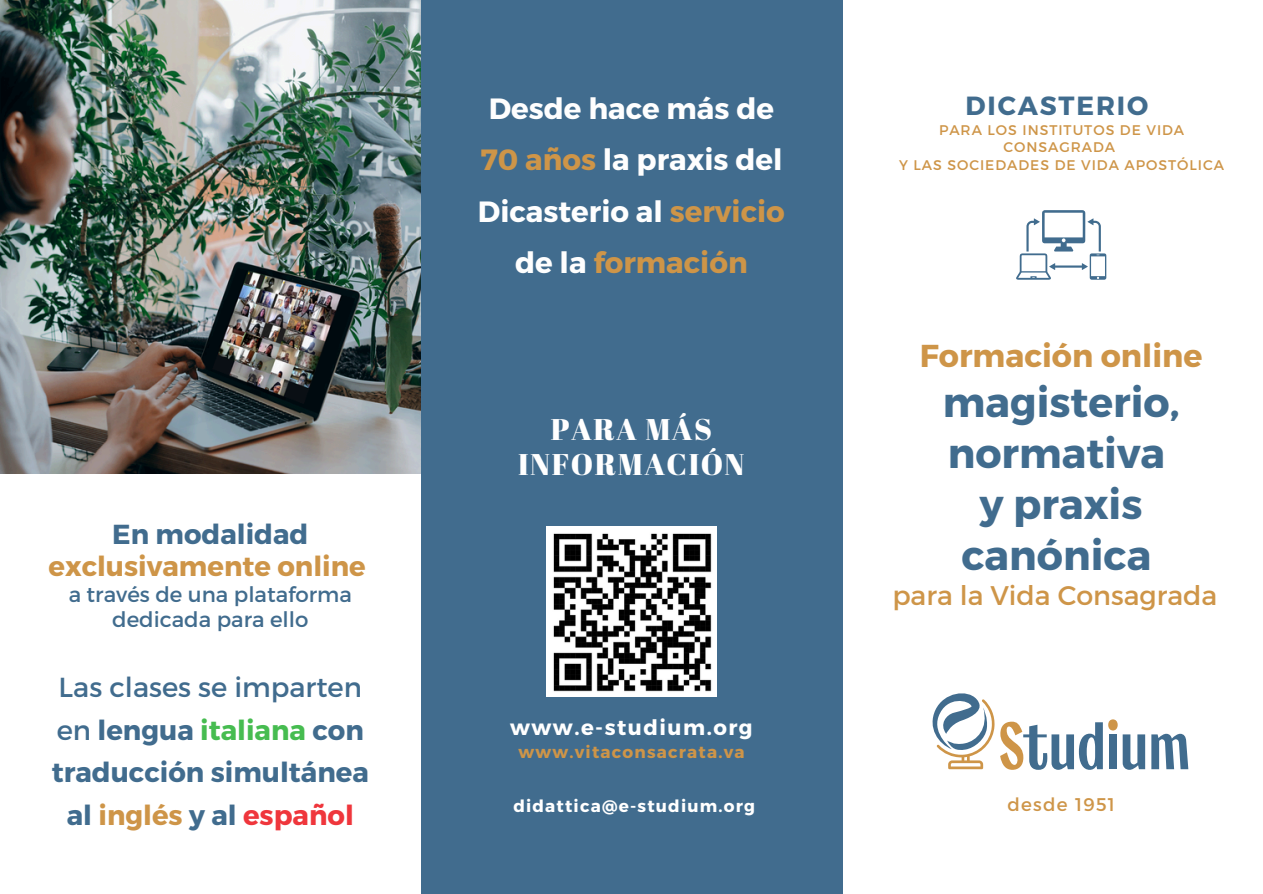
<style>
.page{position:relative;width:1263px;height:894px;background:#fff}
.page>*{position:absolute;margin:0;border:0;box-sizing:border-box;transform-origin:0 0}
.t1{font:700 41.1px/50.8px "Montserrat";color:#416c8e;text-align:center}
.t2{font:700 31.65px "Montserrat";color:#ce9548}
.t3{font:29.85px/35px "Abril Fatface";letter-spacing:.05em;color:#fff;text-align:center}
.t4{font:700 29.25px/51.4px "Montserrat";color:#fefefe;text-align:center}
.t5{font:700 27.45px/42.8px "Montserrat";color:#416c8e;text-align:center}
.t6{font:700 27.45px/32.7px "Montserrat";color:#ce9548;text-align:center}
.t7{font:26.85px "Montserrat";color:#ce9548}
.t8{font:700 26.25px "Montserrat";letter-spacing:.07em;color:#416c8e}
.t9{font:21.3px/24.8px "Montserrat";color:#416c8e;text-align:center}
.t10{font:700 21.3px "Montserrat";letter-spacing:.07em;color:#fff}
.t11{font:18.3px "Montserrat";letter-spacing:.07em;color:#ce9548}
.t12{font:700 16.95px "Montserrat";letter-spacing:.07em;color:#fff}
.t13{font:700 16.95px "Montserrat";letter-spacing:.07em;color:#ce9548}
.t14{font:13.95px/17.5px "Montserrat";letter-spacing:.07em;color:#ce9548;text-align:center}
.s1{color:#416c8e}
.s2{font-weight:400}
.s3{color:#46bc50}
.s4{color:#ce9548}
.s5{color:#ef363c}
</style>
<div class="page">
<div style="left:421px;top:0;width:421px;height:893px;background:#416c8e"></div>
<div style="left:1109px;top:734px;width:8px;height:35px;background:#416c8e"></div>
<svg style="left:1123px;top:734px;width:22px;height:35px"></svg>
<svg style="left:1151px;top:733px;width:37px;height:36px"></svg>
<svg style="left:932px;top:693px;width:171px;height:76px"></svg>
<div style="left:1108px;top:719px;width:10px;height:11px;background:#ce9548;border-radius:50%"></div>
<img style="left:0;top:0;width:421px;height:474px">
<svg style="left:1016px;top:210px;width:90px;height:70px"></svg>
<img style="left:547px;top:526px;width:169px;height:170px">
<h4 class="t6" style="left:48px;top:516px;width:319px"><span class="s1">En modalidad </span>exclusivamente online</h4>
<h4 class="t9" style="left:69px;top:581px;width:285px">a través de una plataforma dedicada para ello</h4>
<h3 class="t5" style="left:52px;top:664px;width:319px"><span class="s2">Las clases se imparten en</span> lengua <span class="s3">italiana</span> con traducción simultánea al <span class="s4">inglés</span> y al <span class="s5">español</span></h3>
<p class="t4" style="left:478px;top:81px;width:308px">Desde hace más de<br><span class="s4">70 años</span> la praxis del<br>Dicasterio al <span class="s4">servicio </span>de la <span class="s4">formación</span></p>
<p class="t8" style="left:966px;top:89px;width:184px">DICASTERIO</p>
<p class="t14" style="left:939px;top:120px;width:247px">PARA LOS INSTITUTOS DE VIDA<br>CONSAGRADA</p>
<p class="t14" style="left:899px;top:155px;width:327px">Y LAS SOCIEDADES DE VIDA APOSTÓLICA</p>
<h2 class="t3" style="left:518px;top:411px;width:228px">PARA MÁS<br>INFORMACIÓN</h2>
<p class="t10" style="left:510px;top:713px;width:244px">www.e-studium.org</p>
<p class="t13" style="left:519px;top:741px;width:228px">www.vitaconsacrata.va</p>
<h6 class="t12" style="left:513px;top:795px;width:243px">didattica@e-studium.org</h6>
<h6 class="t2" style="left:920px;top:335px;width:284px">Formación online</h6>
<h6 class="t1" style="left:943px;top:375px;width:238px">magisterio, normativa y praxis canónica</h6>
<h6 class="t7" style="left:892px;top:578px;width:326px">para la Vida Consagrada</h6>
<h5 class="t11" style="left:1007px;top:792px;width:109px">desde 1951</h5>
</div>
